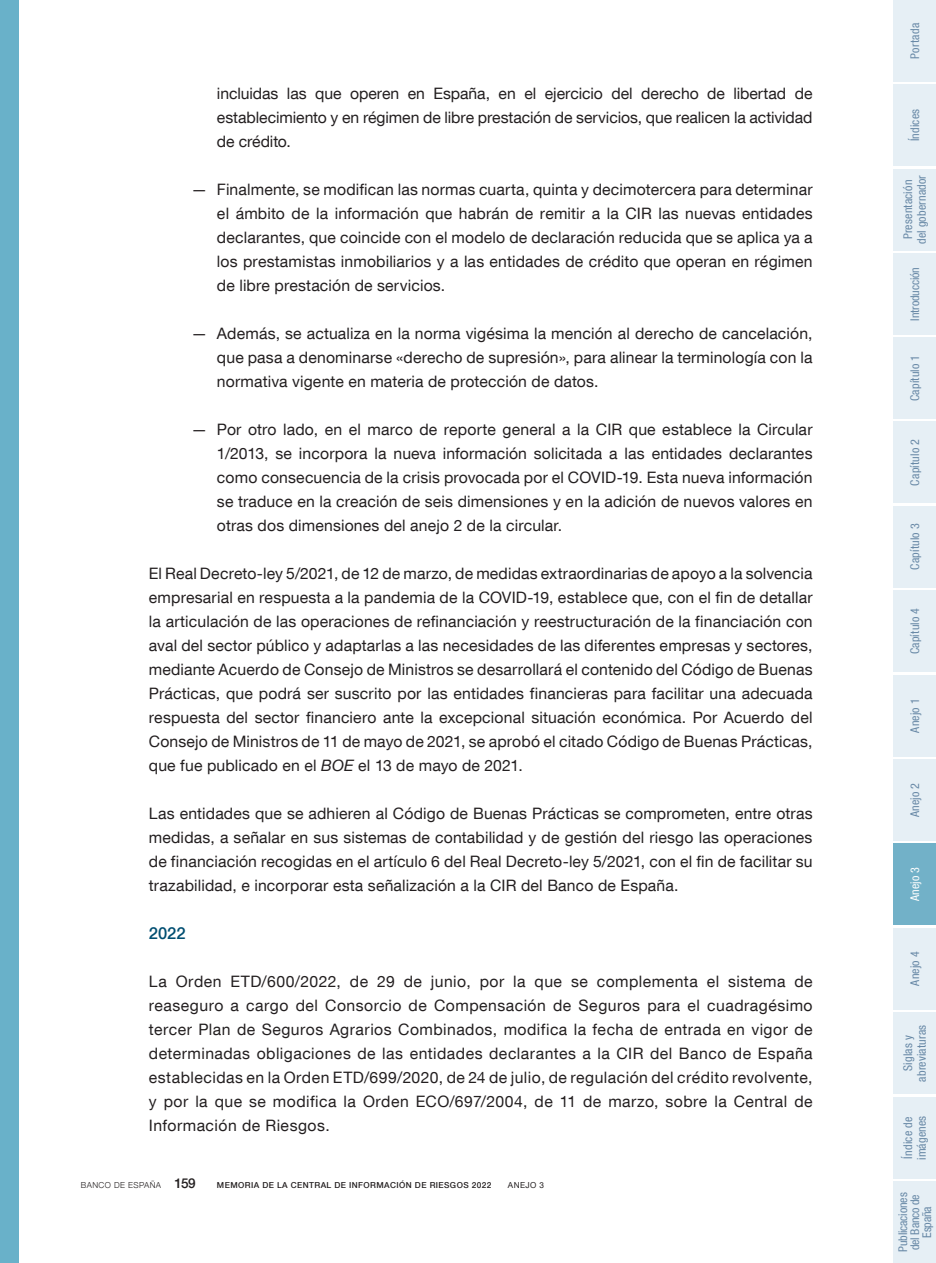
<style>
.page{position:relative;width:936px;height:1263px;background:#fff}
.page>*{position:absolute;margin:0;border:0;box-sizing:border-box;transform-origin:0 0}
.Ladillo_Año{font:500 16.5px "Bd E Neue Helvetica";color:#004e71}
.Texto_capítulo{font:15.75px/24px "Bd E Neue Helvetica";letter-spacing:.01em;color:#231f20;text-align:justify}
.Apartados{font:15.75px/24px "Bd E Neue Helvetica";letter-spacing:.01em;color:#231f20;text-align:justify}
.t1{font:condensed 12px/13.5px "Bd E Neue Helvetica";letter-spacing:.015em;color:#6687a5;text-align:center}
.t2{font:condensed 12px/12px "Bd E Neue Helvetica";letter-spacing:-.01em;color:#6687a5;text-align:center}
.t3{font:condensed 12px "Bd E Neue Helvetica";color:#fff}
.t4{font:500 8.25px "Bd E Neue Helvetica";letter-spacing:.05em;color:#231f20}
.t5{font:300 8.25px "Bd E Neue Helvetica";letter-spacing:.05em;color:#231f20}
.t6{font:8.25px "Bd E Neue Helvetica";letter-spacing:.05em;color:#231f20}
.s1{font-style:italic}
.s2{font-weight:500;font-size:13.5px}
</style>
<div class="page">
<div style="left:0;top:0;width:19px;height:1263px;background:#69b1c9"></div>
<div style="left:893px;top:0;width:42px;height:82px;background:#e6eff5"></div>
<div style="left:893px;top:84px;width:42px;height:82px;background:#e6eff5"></div>
<div style="left:893px;top:169px;width:42px;height:81px;background:#e6eff5"></div>
<div style="left:893px;top:337px;width:42px;height:82px;background:#e6eff5"></div>
<div style="left:893px;top:422px;width:42px;height:81px;background:#e6eff5"></div>
<div style="left:893px;top:506px;width:42px;height:82px;background:#e6eff5"></div>
<div style="left:893px;top:590px;width:42px;height:82px;background:#e6eff5"></div>
<div style="left:893px;top:675px;width:42px;height:81px;background:#e6eff5"></div>
<div style="left:893px;top:759px;width:42px;height:82px;background:#e6eff5"></div>
<div style="left:893px;top:843px;width:42px;height:82px;background:#72b1c8"></div>
<div style="left:893px;top:928px;width:42px;height:81px;background:#e6eff5"></div>
<div style="left:893px;top:1012px;width:42px;height:82px;background:#e6eff5"></div>
<div style="left:893px;top:1097px;width:42px;height:81px;background:#e6eff5"></div>
<div style="left:893px;top:253px;width:42px;height:82px;background:#e6eff5"></div>
<div style="left:893px;top:1181px;width:42px;height:82px;background:#e6eff5"></div>
<p class="Apartados" style="left:217px;top:81px;width:597px">incluidas las que operen en España, en el ejercicio del derecho de libertad de establecimiento y en régimen de libre prestación de servicios, que realicen la actividad de crédito.</p>
<p class="Apartados" style="left:217px;top:177px;width:597px;text-indent:-26px">— Finalmente, se modifican las normas cuarta, quinta y decimotercera para determinar el ámbito de la información que habrán de remitir a la CIR las nuevas entidades declarantes, que coincide con el modelo de declaración reducida que se aplica ya a los prestamistas inmobiliarios y a las entidades de crédito que operan en régimen de libre prestación de servicios.</p>
<p class="Apartados" style="left:217px;top:321px;width:597px;text-indent:-26px">— Además, se actualiza en la norma vigésima la mención al derecho de cancelación, que pasa a denominarse «derecho de supresión», para alinear la terminología con la normativa vigente en materia de protección de datos.</p>
<p class="Apartados" style="left:217px;top:417px;width:597px;text-indent:-26px">— Por otro lado, en el marco de reporte general a la CIR que establece la Circular 1/2013, se incorpora la nueva información solicitada a las entidades declarantes como consecuencia de la crisis provocada por el COVID-19. Esta nueva información se traduce en la creación de seis dimensiones y en la adición de nuevos valores en otras dos dimensiones del anejo 2 de la circular.</p>
<p class="Texto_capítulo" style="left:149px;top:561px;width:665px">El Real Decreto-ley 5/2021, de 12 de marzo, de medidas extraordinarias de apoyo a la solvencia empresarial en respuesta a la pandemia de la COVID-19, establece que, con el fin de detallar la articulación de las operaciones de refinanciación y reestructuración de la financiación con aval del sector público y adaptarlas a las necesidades de las diferentes empresas y sectores, mediante Acuerdo de Consejo de Ministros se desarrollará el contenido del Código de Buenas Prácticas, que podrá ser suscrito por las entidades financieras para facilitar una adecuada respuesta del sector financiero ante la excepcional situación económica. Por Acuerdo del Consejo de Ministros de 11 de mayo de 2021, se aprobó el citado Código de Buenas Prácticas, que fue publicado en el <span class="s1">BOE</span> el 13 de mayo de 2021.</p>
<p class="Texto_capítulo" style="left:149px;top:801px;width:665px">Las entidades que se adhieren al Código de Buenas Prácticas se comprometen, entre otras medidas, a señalar en sus sistemas de contabilidad y de gestión del riesgo las operaciones de financiación recogidas en el artículo 6 del Real Decreto-ley 5/2021, con el fin de facilitar su trazabilidad, e incorporar esta señalización a la CIR del Banco de España.</p>
<p class="Ladillo_Año" style="left:149px;top:923px;width:38px">2022</p>
<p class="Texto_capítulo" style="left:149px;top:969px;width:665px">La Orden ETD/600/2022, de 29 de junio, por la que se complementa el sistema de reaseguro a cargo del Consorcio de Compensación de Seguros para el cuadragésimo tercer Plan de Seguros Agrarios Combinados, modifica la fecha de entrada en vigor de determinadas obligaciones de las entidades declarantes a la CIR del Banco de España establecidas en la Orden ETD/699/2020, de 24 de julio, de regulación del crédito revolvente, y por la que se modifica la Orden ECO/697/2004, de 11 de marzo, sobre la Central de Información de Riesgos.</p>
<p class="t5" style="left:81px;top:1180px;width:116px">BANCO DE ESPAÑA <span class="s2">159</span></p>
<p class="t4" style="left:217px;top:1180px;width:276px">MEMORIA DE LA CENTRAL DE INFORMACIÓN DE RIESGOS 2022</p>
<p class="t6" style="left:508px;top:1180px;width:38px">ANEJO 3</p>
<p class="t1" style="left:907px;top:59px;width:37px;rotate:-90deg">Portada</p>
<p class="t1" style="left:907px;top:141px;width:34px;rotate:-90deg">Índices</p>
<p class="t1" style="left:901px;top:244px;width:70px;rotate:-90deg">Presentación del gobernador</p>
<p class="t2" style="left:908px;top:321px;width:55px;rotate:-90deg">Introducción</p>
<p class="t1" style="left:907px;top:401px;width:48px;rotate:-90deg">Capítulo 1</p>
<p class="t1" style="left:907px;top:485px;width:48px;rotate:-90deg">Capítulo 2</p>
<p class="t1" style="left:907px;top:570px;width:48px;rotate:-90deg">Capítulo 3</p>
<p class="t1" style="left:907px;top:654px;width:48px;rotate:-90deg">Capítulo 4</p>
<p class="t1" style="left:907px;top:733px;width:36px;rotate:-90deg">Anejo 1</p>
<p class="t1" style="left:907px;top:817px;width:36px;rotate:-90deg">Anejo 2</p>
<p class="t3" style="left:907px;top:901px;width:36px;rotate:-90deg">Anejo 3</p>
<p class="t1" style="left:907px;top:986px;width:36px;rotate:-90deg">Anejo 4</p>
<p class="t1" style="left:901px;top:1081px;width:58px;rotate:-90deg">Siglas y abreviaturas</p>
<p class="t1" style="left:901px;top:1160px;width:46px;text-align:left;rotate:-90deg">Índice de imágenes</p>
<p class="t2" style="left:896px;top:1252px;width:61px;rotate:-90deg">Publicaciones del Banco de<br>España</p>
</div>
